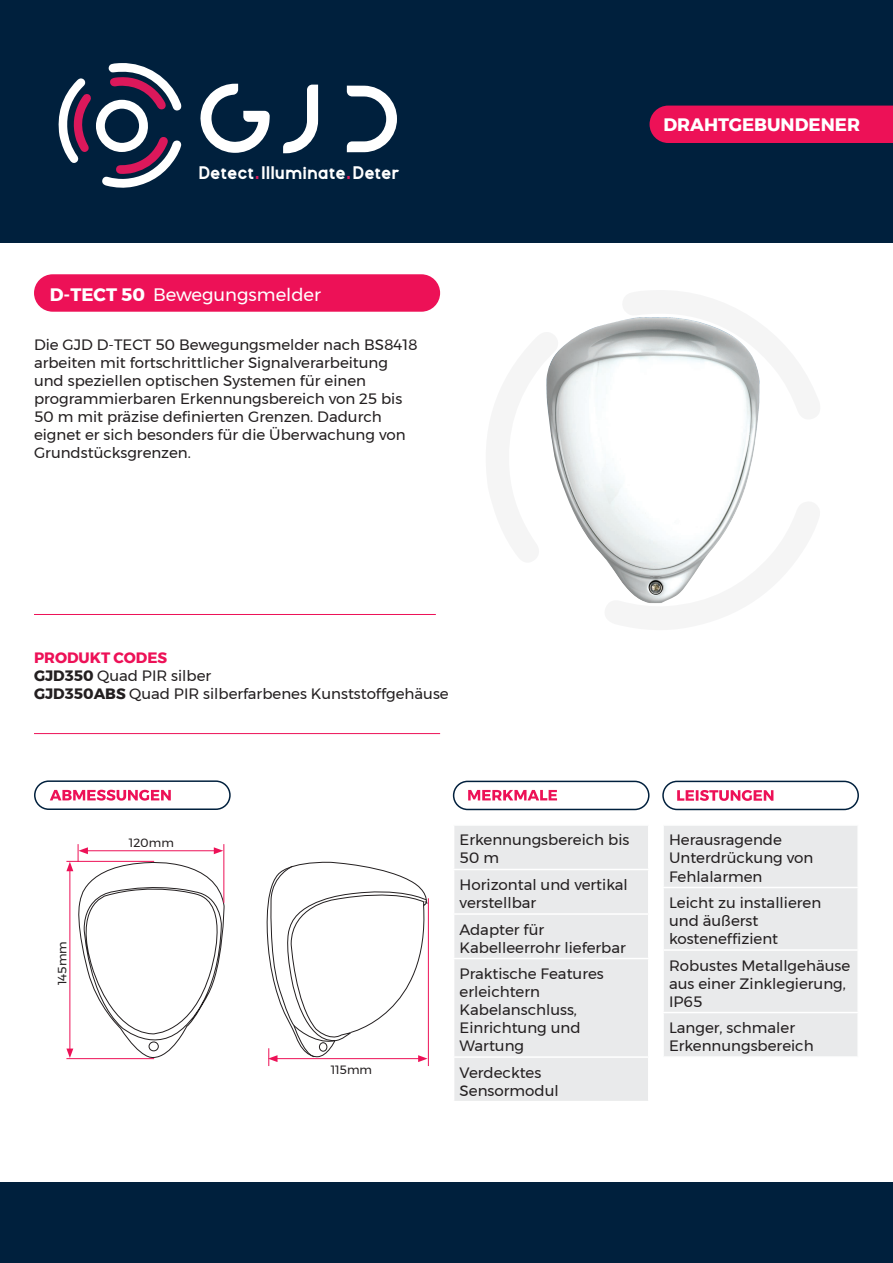
<style>
.page{position:relative;width:893px;height:1263px;background:#fff}
.page>*{position:absolute;margin:0;border:0;box-sizing:border-box;transform-origin:0 0}
.t1{font:18.15px "Dashing Personal Use";letter-spacing:.075em;color:#fff}
.t2{font:18px "Montserrat";color:#fff}
.t3{font:700 18px "Montserrat";color:#fff}
.t4{font:15px/18px "Montserrat";color:#231f20}
.t5{font:700 15px "Montserrat";color:#ed1157}
.t6{font:12px "Montserrat";color:#231f20}
.s1{font-family:"Acumin Pro";font-weight:600;color:#db185b}
.s2{font-weight:700}
</style>
<div class="page">
<div style="left:664px;top:826px;width:193px;height:230px;background:#e9eaeb"></div>
<hr style="left:662px;top:887px;width:197px;height:1px;background:#fff">
<hr style="left:662px;top:949px;width:197px;height:2px;background:#fff">
<hr style="left:662px;top:1012px;width:197px;height:1px;background:#fff">
<div style="left:454px;top:826px;width:194px;height:275px;background:#e9eaeb"></div>
<hr style="left:453px;top:869px;width:196px;height:1px;background:#fff">
<hr style="left:453px;top:913px;width:196px;height:2px;background:#fff">
<hr style="left:453px;top:958px;width:196px;height:1px;background:#fff">
<hr style="left:453px;top:1056px;width:196px;height:2px;background:#fff">
<img style="left:559px;top:320px;width:199px;height:236px">
<svg style="left:266px;top:861px;width:162px;height:205px"></svg>
<hr style="left:428px;top:898px;width:1px;height:168px;background:#ed1157">
<svg style="left:66px;top:844px;width:159px;height:216px"></svg>
<hr style="left:66px;top:1058px;width:88px;height:1px;background:#ed1157">
<div style="left:0;top:0;width:893px;height:242px;background:#00203d"></div>
<div style="left:649px;top:106px;width:244px;height:37px;background:#ed1157"></div>
<svg style="left:347px;top:86px;width:50px;height:66px"></svg>
<svg style="left:200px;top:84px;width:70px;height:69px"></svg>
<svg style="left:283px;top:85px;width:35px;height:68px"></svg>
<svg style="left:58px;top:63px;width:124px;height:125px"></svg>
<svg style="left:603px;top:501px;width:155px;height:102px"></svg>
<svg style="left:546px;top:350px;width:13px;height:124px"></svg>
<svg style="left:622px;top:317px;width:138px;height:104px"></svg>
<div style="left:34px;top:274px;width:406px;height:38px;background:#ed1157;border-radius:19px"></div>
<hr style="left:34px;top:614px;width:402px;height:1px;background:#ed1157">
<hr style="left:34px;top:733px;width:406px;height:1px;background:#ed1157">
<div style="left:0;top:1182px;width:893px;height:81px;background:#00203d"></div>
<svg style="left:50px;top:790px;width:121px;height:11px"></svg>
<div style="left:34px;top:780px;width:197px;height:30px;border:2px solid #00203d;border-radius:14px"></div>
<div style="left:453px;top:781px;width:196px;height:29px;border:2px solid #00203d;border-radius:14px"></div>
<div style="left:662px;top:781px;width:197px;height:29px;border:2px solid #00203d;border-radius:14px"></div>
<svg style="left:468px;top:790px;width:89px;height:10px"></svg>
<svg style="left:677px;top:790px;width:96px;height:11px"></svg>
<p class="t1" style="left:199px;top:163px;width:201px">Detect<span class="s1">.</span>Illuminate<span class="s1">.</span>Deter</p>
<p class="t2" style="left:50px;top:280px;width:273px"><span class="s2">D-TECT 50</span> Bewegungsmelder</p>
<p class="t4" style="left:34px;top:336px;width:385px">Die GJD D-TECT 50 Bewegungsmelder nach BS8418 arbeiten mit fortschrittlicher Signalverarbeitung und speziellen optischen Systemen für einen programmierbaren Erkennungsbereich von 25 bis 50 m mit präzise definierten Grenzen. Dadurch eignet er sich besonders für die Überwachung von Grundstücksgrenzen.</p>
<p class="t3" style="left:663px;top:110px;width:198px">DRAHTGEBUNDENER</p>
<p class="t5" style="left:34px;top:646px;width:135px">PRODUKT CODES</p>
<p class="t4" style="left:34px;top:667px;width:179px"><span class="s2">GJD350</span> Quad PIR silber</p>
<p class="t4" style="left:34px;top:685px;width:416px"><span class="s2">GJD350ABS</span> Quad PIR silberfarbenes Kunststoffgehäuse</p>
<p class="t6" style="left:53px;top:985px;width:45px;rotate:-90deg">145mm</p>
<p class="t6" style="left:129px;top:834px;width:46px">120mm</p>
<p class="t6" style="left:331px;top:1060px;width:43px">115mm</p>
<p class="t4" style="left:460px;top:831px;width:171px">Erkennungsbereich bis<br>50 m</p>
<p class="t4" style="left:460px;top:875px;width:170px">Horizontal und vertikal verstellbar</p>
<p class="t4" style="left:460px;top:920px;width:168px">Adapter für<br>Kabelleerrohr lieferbar</p>
<p class="t4" style="left:460px;top:964px;width:146px">Praktische Features erleichtern<br>Kabelanschluss,<br>Einrichtung und<br>Wartung</p>
<p class="t4" style="left:460px;top:1063px;width:101px">Verdecktes<br>Sensormodul</p>
<p class="t4" style="left:669px;top:831px;width:146px">Herausragende<br>Unterdrückung von<br>Fehlalarmen</p>
<p class="t4" style="left:669px;top:893px;width:154px">Leicht zu installieren und äußerst kosteneffizient</p>
<p class="t4" style="left:669px;top:956px;width:183px">Robustes Metallgehäuse aus einer Zinklegierung,<br>IP65</p>
<p class="t4" style="left:669px;top:1018px;width:146px">Langer, schmaler<br>Erkennungsbereich</p>
</div>
